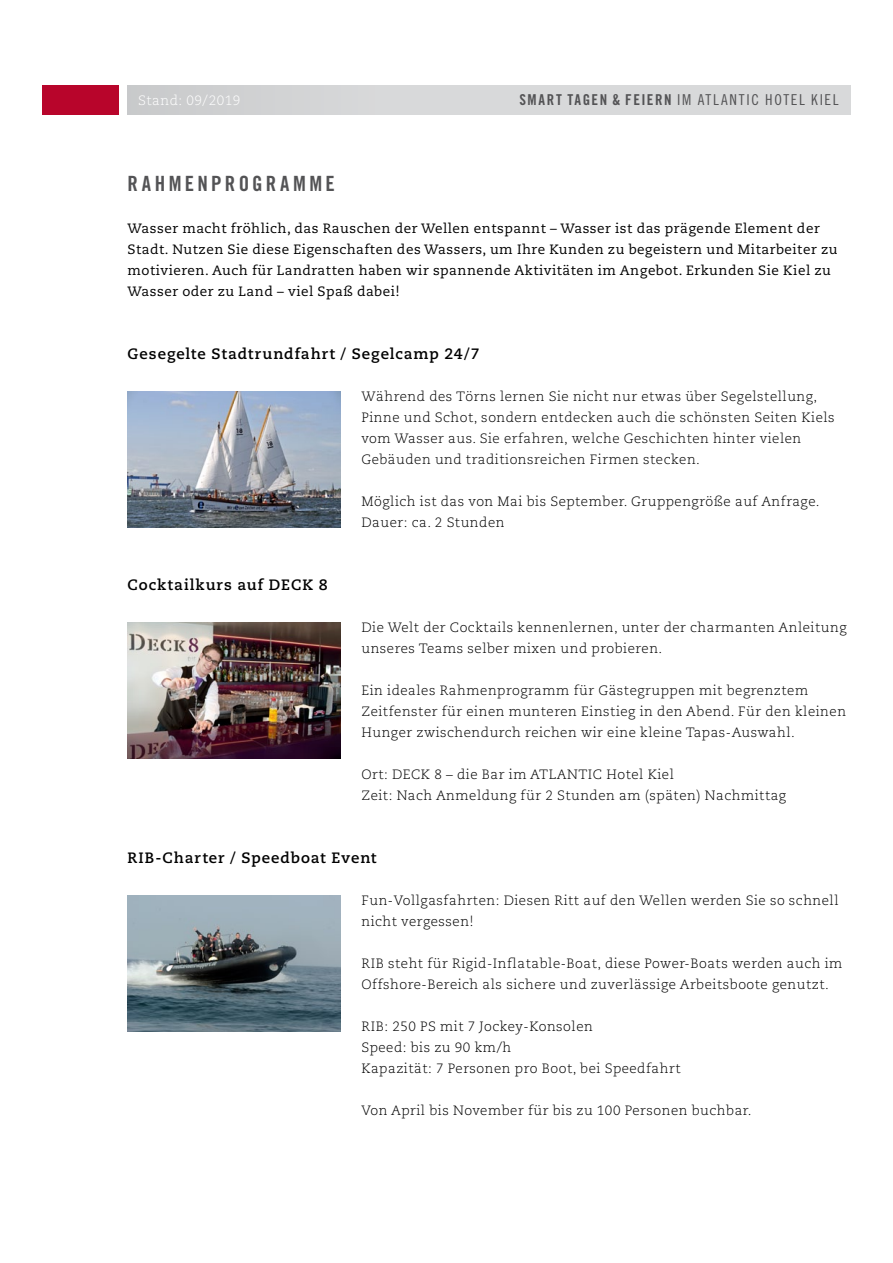
<style>
.page{position:relative;width:893px;height:1263px;background:#fff}
.page>*{position:absolute;margin:0;border:0;box-sizing:border-box;transform-origin:0 0}
.t1{font:21px "Trade Gothic Bold Cond Twenty";letter-spacing:.155em;color:#535355}
.t2{font:700 15px "Caecilia";letter-spacing:.065em;color:#000}
.t3{font:15px "Trade Gothic Cond Eighteen";letter-spacing:.115em;color:#535355}
.t4{font:300 13.5px/21px "Caecilia";letter-spacing:.04em;color:#000}
.t5{font:13.5px/21px "Caecilia";letter-spacing:.04em;color:#000}
.t6{font:300 13.5px "Caecilia";letter-spacing:.04em;color:#fff}
.s1{font-family:"Trade Gothic Bold Cond Twenty"}
</style>
<div class="page">
<div style="left:128px;top:85px;width:722px;height:30px;background:linear-gradient(to right,#cfd0d1,#dcdddd)"></div>
<div style="left:43px;top:85px;width:76px;height:30px;background:#b8052b"></div>
<img style="left:128px;top:391px;width:212px;height:136px">
<img style="left:128px;top:622px;width:212px;height:136px">
<img style="left:128px;top:895px;width:212px;height:136px">
<p class="t6" style="left:138px;top:93px;width:104px">Stand: 09/2019</p>
<p class="t3" style="left:519px;top:91px;width:321px"><span class="s1">SMART TAGEN &amp; FEIERN</span> iM ATLANTIC Hotel KIEL</p>
<h1 class="t1" style="left:128px;top:171px;width:153px">RAHMENPROGRAMM</h1>
<h1 class="t1" style="left:326px;top:171px;width:11px">E</h1>
<p class="t5" style="left:128px;top:218px;width:711px">Wasser macht fröhlich, das Rauschen der Wellen entspannt – Wasser ist das prägende Element der Stadt. Nutzen Sie diese Eigenschaften des Wassers, um Ihre Kunden zu begeistern und Mitarbeiter zu motivieren. Auch für Landratten haben wir spannende Aktivitäten im Angebot. Erkunden Sie Kiel zu Wasser oder zu Land – viel Spaß dabei!</p>
<p class="t2" style="left:128px;top:345px;width:354px">Gesegelte Stadtrundfahrt / Segelcamp 24/7</p>
<p class="t4" style="left:361px;top:386px;width:475px">Während des Törns lernen Sie nicht nur etwas über Segelstellung, Pinne und Schot, sondern entdecken auch die schönsten Seiten Kiels vom Wasser aus. Sie erfahren, welche Geschichten hinter vielen Gebäuden und traditionsreichen Firmen stecken.</p>
<p class="t4" style="left:361px;top:491px;width:460px">Möglich ist das von Mai bis September. Gruppengröße auf Anfrage.<br>Dauer: ca. 2 Stunden</p>
<p class="t2" style="left:128px;top:576px;width:201px">Cocktailkurs auf DECK 8</p>
<p class="t4" style="left:361px;top:617px;width:487px">Die Welt der Cocktails kennenlernen, unter der charmanten Anleitung unseres Teams selber mixen und probieren.</p>
<p class="t4" style="left:361px;top:680px;width:486px">Ein ideales Rahmenprogramm für Gästegruppen mit begrenztem<br>Zeitfenster für einen munteren Einstieg in den Abend. Für den kleinen<br>Hunger zwischendurch reichen wir eine kleine Tapas-Auswahl.</p>
<p class="t4" style="left:361px;top:764px;width:426px">Ort: DECK 8 – die Bar im ATLANTIC Hotel Kiel<br>Zeit: Nach Anmeldung für 2 Stunden am (späten) Nachmittag</p>
<p class="t2" style="left:128px;top:849px;width:250px">RIB-Charter / Speedboat Event</p>
<p class="t4" style="left:361px;top:890px;width:479px">Fun-Vollgasfahrten: Diesen Ritt auf den Wellen werden Sie so schnell nicht vergessen!</p>
<p class="t4" style="left:361px;top:953px;width:482px">RIB steht für Rigid-Inflatable-Boat, diese Power-Boats werden auch im<br>Offshore-Bereich als sichere und zuverlässige Arbeitsboote genutzt.</p>
<p class="t4" style="left:361px;top:1016px;width:321px">RIB: 250 PS mit 7 Jockey-Konsolen<br>Speed: bis zu 90 km/h<br>Kapazität: 7 Personen pro Boot, bei Speedfahrt</p>
<p class="t4" style="left:361px;top:1100px;width:392px">Von April bis November für bis zu 100 Personen buchbar.</p>
</div>
